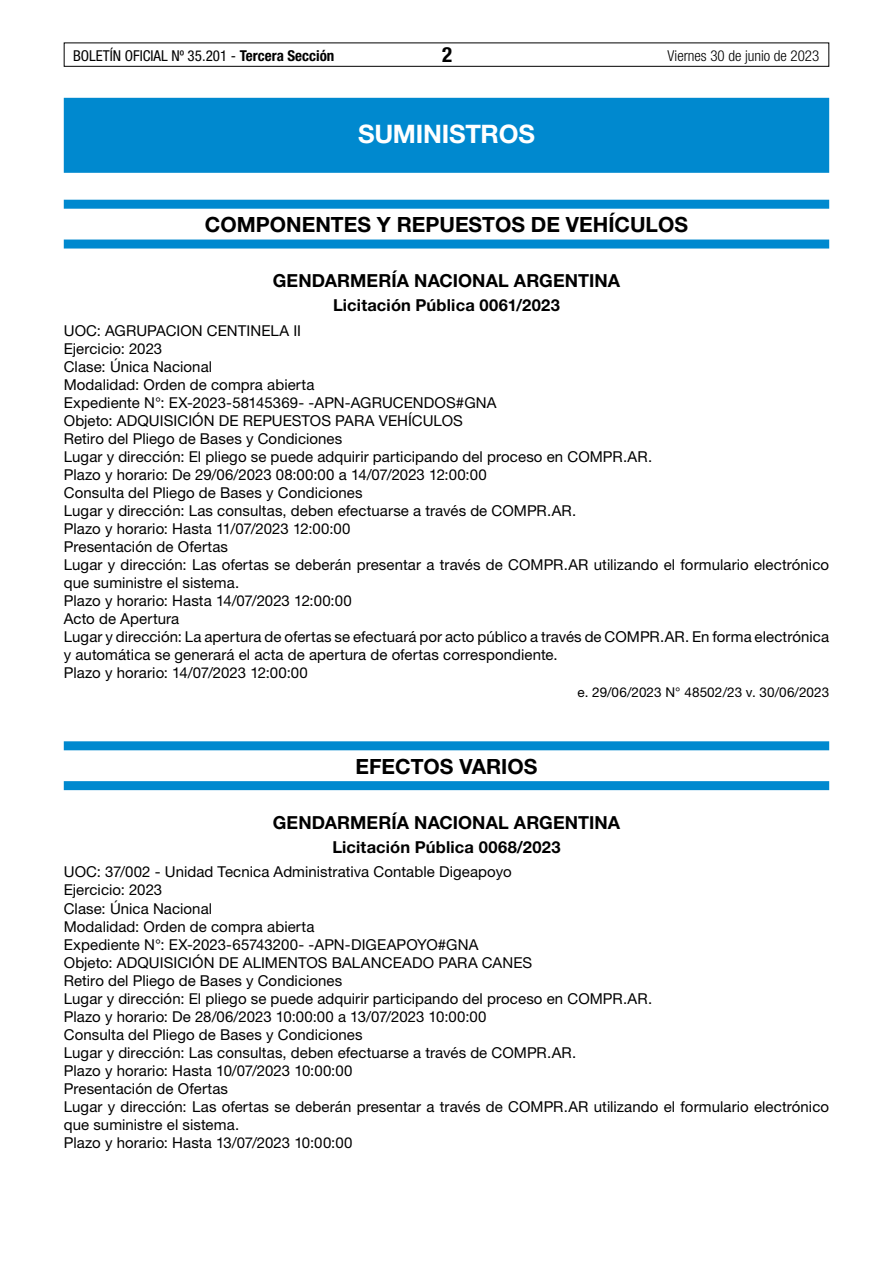
<style>
.page{position:relative;width:893px;height:1263px;background:#fff}
.page>*{position:absolute;margin:0;border:0;box-sizing:border-box;transform-origin:0 0}
.t1{font:700 25.5px "Helvetica Neue LT Std";letter-spacing:-.01em;color:#fff}
.t2{font:700 21px "Helvetica Neue LT Std";color:#000}
.t3{font:700 condensed 21px "Helvetica Neue LT Std";color:#000}
.t4{font:700 18px "Helvetica Neue LT Std";letter-spacing:.005em;color:#000}
.t5{font:700 16.5px "Helvetica Neue LT Std";letter-spacing:.01em;color:#000}
.t6{font:15px/18px "Helvetica Neue LT Std";letter-spacing:.005em;color:#000}
.t7{font:condensed 15px "Helvetica Neue LT Std";color:#000}
.t8{font:300 condensed 15px "Helvetica Neue LT Std";color:#000}
.t9{font:13.5px "Helvetica Neue LT Std";letter-spacing:.01em;color:#000}
.s1{font-weight:700}
</style>
<div class="page">
<div style="left:64px;top:43px;width:765px;height:24px;border:1px solid #000"></div>
<div style="left:64px;top:98px;width:765px;height:75px;background:#0089cf"></div>
<div style="left:64px;top:200px;width:765px;height:9px;background:#0089cf"></div>
<div style="left:64px;top:240px;width:765px;height:9px;background:#0089cf"></div>
<div style="left:64px;top:741px;width:765px;height:9px;background:#0089cf"></div>
<div style="left:64px;top:781px;width:765px;height:9px;background:#0089cf"></div>
<p class="t7" style="left:73px;top:47px;width:263px">BOLETÍN OFICIAL Nº 35.201 - <span class="s1">Tercera Sección</span></p>
<h2 class="t3" style="left:442px;top:42px;width:12px">2</h2>
<p class="t8" style="left:668px;top:47px;width:153px">Viernes 30 de junio de 2023</p>
<h1 class="t1" style="left:358px;top:118px;width:178px">SUMINISTROS</h1>
<h2 class="t2" style="left:205px;top:212px;width:485px">COMPONENTES Y REPUESTOS DE VEHÍCULOS</h2>
<p class="t4" style="left:273px;top:270px;width:349px">GENDARMERÍA NACIONAL ARGENTINA</p>
<p class="t5" style="left:333px;top:295px;width:228px">Licitación Pública 0061/2023</p>
<p class="t6" style="left:64px;top:321px;width:767px">UOC: AGRUPACION CENTINELA II<br>Ejercicio: 2023<br>Clase: Única Nacional<br>Modalidad: Orden de compra abierta<br>Expediente N°: EX-2023-58145369- -APN-AGRUCENDOS#GNA<br>Objeto: ADQUISICIÓN DE REPUESTOS PARA VEHÍCULOS<br>Retiro del Pliego de Bases y Condiciones<br>Lugar y dirección: El pliego se puede adquirir participando del proceso en COMPR.AR.<br>Plazo y horario: De 29/06/2023 08:00:00 a 14/07/2023 12:00:00<br>Consulta del Pliego de Bases y Condiciones<br>Lugar y dirección: Las consultas, deben efectuarse a través de COMPR.AR.<br>Plazo y horario: Hasta 11/07/2023 12:00:00<br>Presentación de Ofertas<br>Lugar y dirección: Las ofertas se deberán presentar a través de COMPR.AR utilizando el formulario electrónico que suministre el sistema.<br>Plazo y horario: Hasta 14/07/2023 12:00:00<br>Acto de Apertura<br>Lugar y dirección: La apertura de ofertas se efectuará por acto público a través de COMPR.AR. En forma electrónica y automática se generará el acta de apertura de ofertas correspondiente.<br>Plazo y horario: 14/07/2023 12:00:00</p>
<p class="t9" style="left:577px;top:684px;width:253px">e. 29/06/2023 N° 48502/23 v. 30/06/2023</p>
<h2 class="t2" style="left:356px;top:753px;width:183px">EFECTOS VARIOS</h2>
<p class="t4" style="left:273px;top:811px;width:349px">GENDARMERÍA NACIONAL ARGENTINA</p>
<p class="t5" style="left:332px;top:837px;width:230px">Licitación Pública 0068/2023</p>
<p class="t6" style="left:64px;top:863px;width:767px">UOC: 37/002 - Unidad Tecnica Administrativa Contable Digeapoyo<br>Ejercicio: 2023<br>Clase: Única Nacional<br>Modalidad: Orden de compra abierta<br>Expediente N°: EX-2023-65743200- -APN-DIGEAPOYO#GNA<br>Objeto: ADQUISICIÓN DE ALIMENTOS BALANCEADO PARA CANES<br>Retiro del Pliego de Bases y Condiciones<br>Lugar y dirección: El pliego se puede adquirir participando del proceso en COMPR.AR.<br>Plazo y horario: De 28/06/2023 10:00:00 a 13/07/2023 10:00:00<br>Consulta del Pliego de Bases y Condiciones<br>Lugar y dirección: Las consultas, deben efectuarse a través de COMPR.AR.<br>Plazo y horario: Hasta 10/07/2023 10:00:00<br>Presentación de Ofertas<br>Lugar y dirección: Las ofertas se deberán presentar a través de COMPR.AR utilizando el formulario electrónico que suministre el sistema.<br>Plazo y horario: Hasta 13/07/2023 10:00:00</p>
</div>
